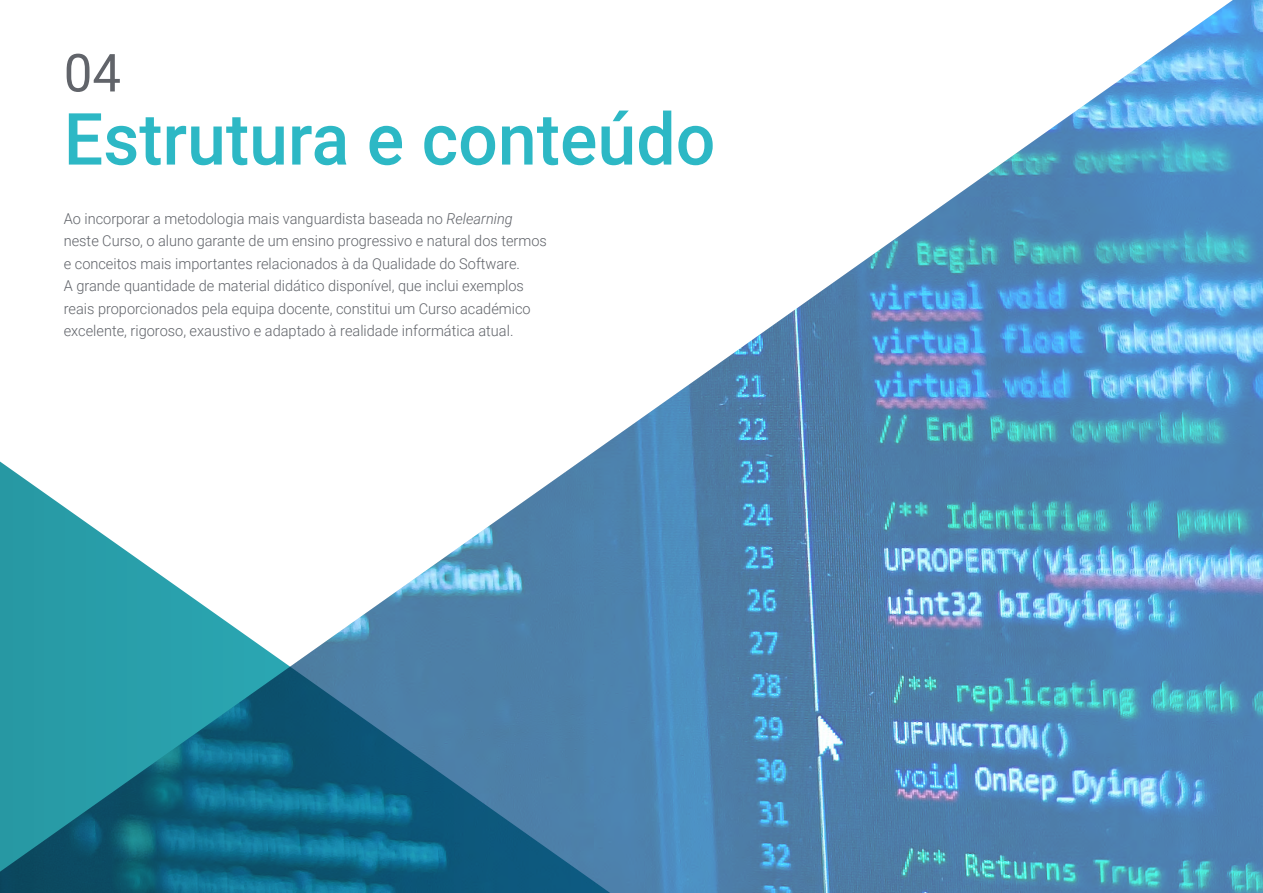
<style>
.page{position:relative;width:1263px;height:893px;background:#fff}
.page>*{position:absolute;margin:0;border:0;box-sizing:border-box;transform-origin:0 0}
.t1{font:500 72px "Roboto";color:#2db8c5}
.t2{font:52.5px "Roboto";color:#61646a}
.t3{font:300 15px/22.5px "Roboto";color:#61646a}
.s1{font-style:italic}
</style>
<div class="page">
<img style="left:602px;top:0;width:661px;height:893px">
<svg style="left:0;top:446px;width:640px;height:447px"></svg>
<h2 class="t2" style="left:64px;top:36px;width:59px">04</h2>
<h1 class="t1" style="left:64px;top:89px;width:653px">Estrutura e conteúdo</h1>
<p class="t3" style="left:64px;top:207px;width:485px">Ao incorporar a metodologia mais vanguardista baseada no <span class="s1">Relearning </span>neste Curso, o aluno garante de um ensino progressivo e natural dos termos e conceitos mais importantes relacionados à da Qualidade do Software.<br>A grande quantidade de material didático disponível, que inclui exemplos reais proporcionados pela equipa docente, constitui um Curso académico excelente, rigoroso, exaustivo e adaptado à realidade informática atual.</p>
</div>
